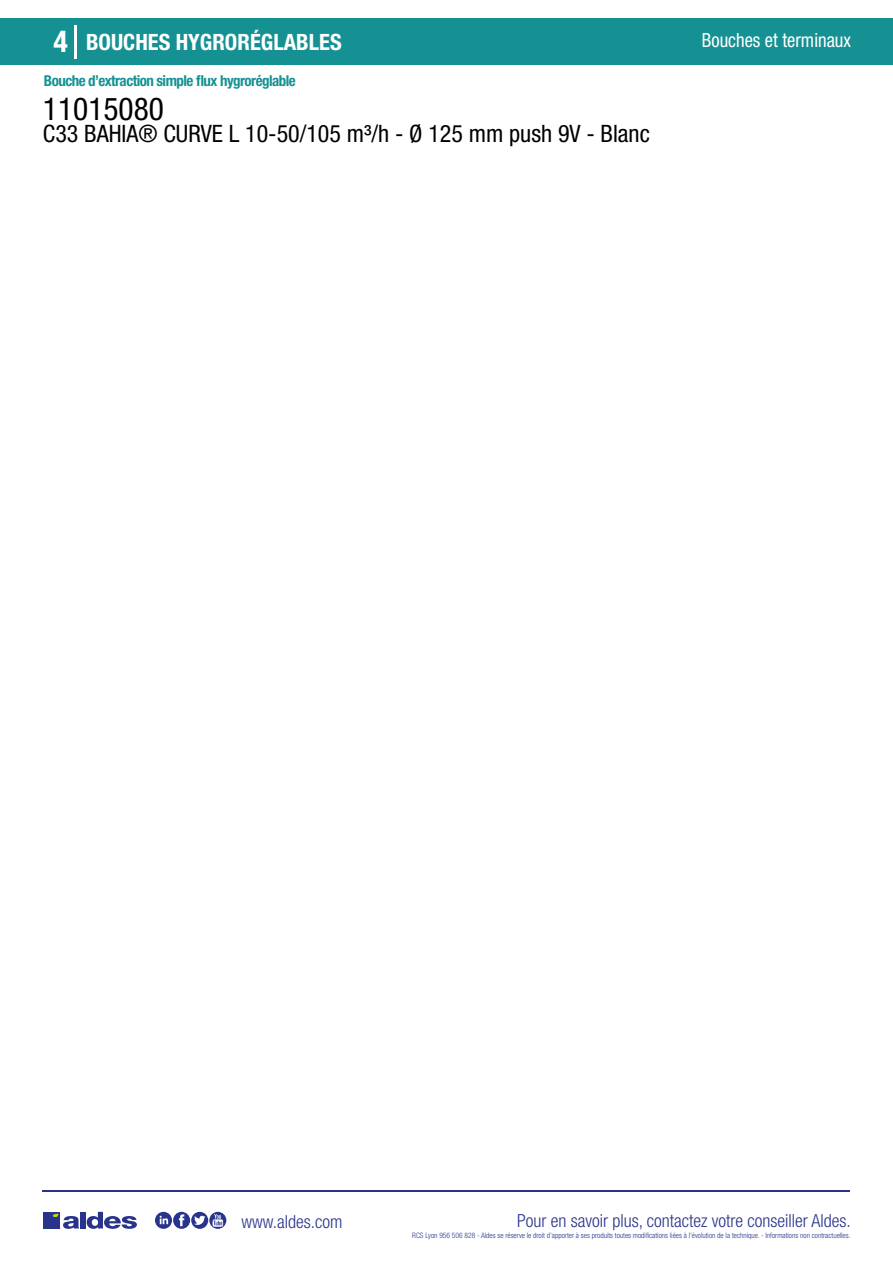
<style>
.page{position:relative;width:893px;height:1263px;background:#fff}
.page>*{position:absolute;margin:0;border:0;box-sizing:border-box;transform-origin:0 0}
.t1{font:condensed 31.5px "Helvetica Neue LT Std";color:#000}
.t2{font:700 condensed 30px "Helvetica Neue LT Std";color:#fff}
.t3{font:condensed 24px "Helvetica Neue LT Std";color:#000}
.t4{font:700 condensed 22.5px "Helvetica Neue LT Std";color:#fff}
.t5{font:condensed 19.5px "Helvetica Neue LT Std";color:#fff;scale:.95 1}
.t6{font:300 condensed 18px "Helvetica Neue";color:#28348b}
.t7{font:700 condensed 15px "Helvetica Neue LT Std";letter-spacing:-.035em;color:#169193}
.t8{font:300 condensed 7.5px "Helvetica Neue";color:#28348b}
</style>
<div class="page">
<div style="left:0;top:18px;width:893px;height:46px;background:#169193"></div>
<hr style="left:74px;top:25px;width:2px;height:33px;background:#fff">
<hr style="left:43px;top:1190px;width:807px;height:1px;background:#28348b">
<svg style="left:155px;top:1212px;width:71px;height:17px"></svg>
<div style="left:43px;top:1212px;width:17px;height:16px;background:#28348b"></div>
<div style="left:80px;top:1212px;width:6px;height:16px;background:#28348b"></div>
<svg style="left:87px;top:1212px;width:50px;height:17px"></svg>
<svg style="left:53px;top:1213px;width:26px;height:16px"></svg>
<h2 class="t2" style="left:54px;top:24px;width:16px">4</h2>
<h3 class="t4" style="left:86px;top:28px;width:257px">BOUCHES HYGRORÉGLABLES</h3>
<h3 class="t5" style="left:702px;top:29px;width:158px">Bouches et terminaux</h3>
<h3 class="t7" style="left:44px;top:71px;width:254px">Bouche d’extraction simple flux hygroréglable</h3>
<h1 class="t1" style="left:43px;top:91px;width:122px">11015080</h1>
<h3 class="t3" style="left:43px;top:120px;width:608px">C33 BAHIA® CURVE L 10-50/105 m³/h - Ø 125 mm push 9V - Blanc</h3>
<h3 class="t6" style="left:241px;top:1211px;width:102px">www.aldes.com</h3>
<h3 class="t6" style="left:517px;top:1211px;width:335px">Pour en savoir plus, contactez votre conseiller Aldes.</h3>
<p class="t8" style="left:412px;top:1230px;width:440px">RCS Lyon 956 506 828 - Aldes se réserve le droit d’apporter à ses produits toutes modifications liées à l’évolution de la technique. - Informations non contractuelles.</p>
</div>
